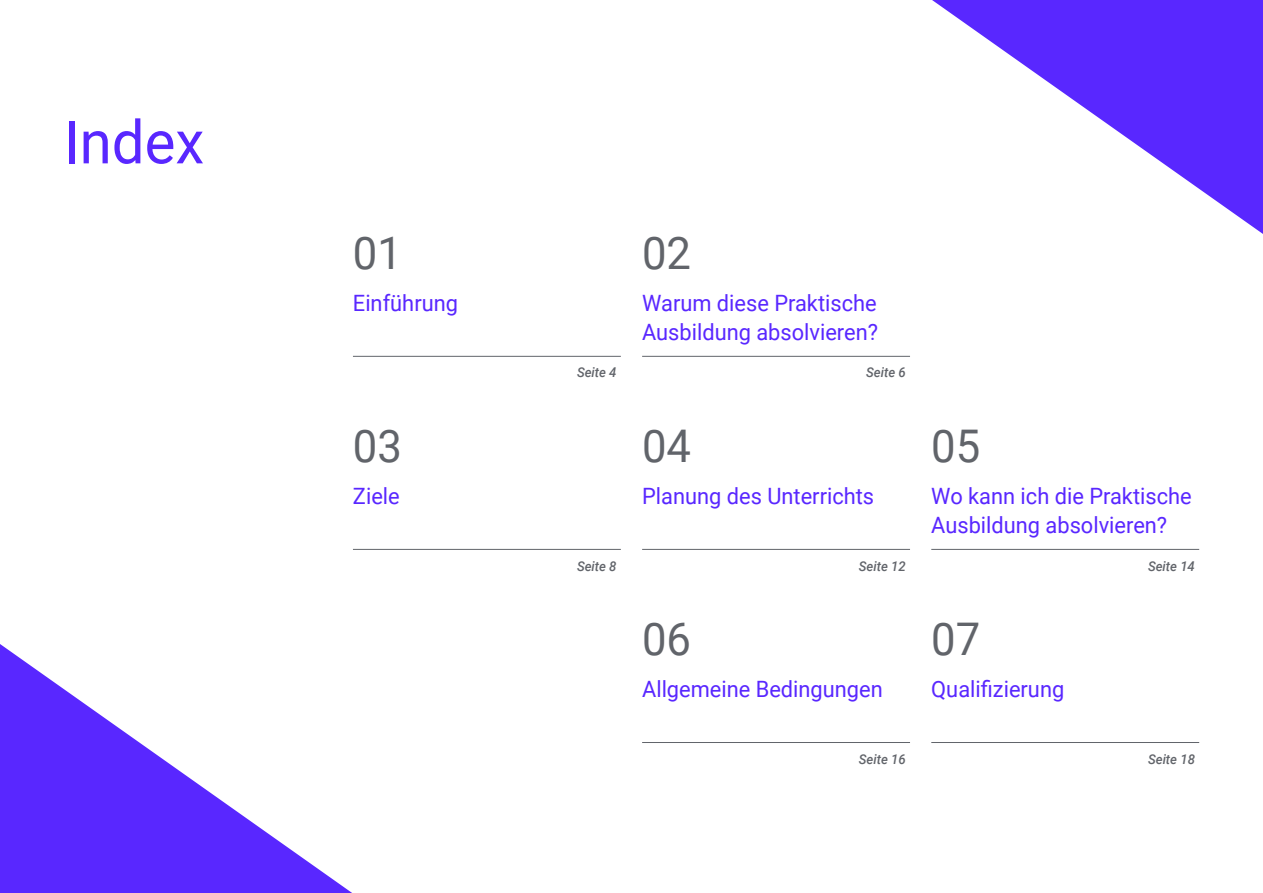
<style>
.page{position:relative;width:1263px;height:893px;background:#fff}
.page>*{position:absolute;margin:0;border:0;box-sizing:border-box;transform-origin:0 0}
.t1{font:60px "Roboto";color:#5927ff}
.t2{font:45px "Roboto";color:#61646a}
.t3{font:22.5px/28.5px "Roboto";color:#5927ff}
.t4{font:italic 500 13.5px "Roboto";color:#61646a}
</style>
<div class="page">
<svg style="left:0;top:644px;width:352px;height:249px"></svg>
<svg style="left:932px;top:0;width:331px;height:234px"></svg>
<hr style="left:353px;top:356px;width:268px;height:1px;background:#61646a">
<hr style="left:642px;top:356px;width:268px;height:1px;background:#61646a">
<hr style="left:642px;top:549px;width:268px;height:1px;background:#61646a">
<hr style="left:353px;top:549px;width:268px;height:1px;background:#61646a">
<hr style="left:931px;top:549px;width:268px;height:1px;background:#61646a">
<hr style="left:642px;top:742px;width:268px;height:1px;background:#61646a">
<hr style="left:931px;top:742px;width:268px;height:1px;background:#61646a">
<h1 class="t1" style="left:64px;top:100px;width:142px">Index</h1>
<h2 class="t2" style="left:353px;top:221px;width:51px">01</h2>
<h2 class="t2" style="left:642px;top:221px;width:51px">02</h2>
<p class="t3" style="left:353px;top:288px;width:107px">Einführung</p>
<p class="t3" style="left:642px;top:288px;width:237px">Warum diese Praktische<br>Ausbildung absolvieren?</p>
<p class="t4" style="left:577px;top:363px;width:41px">Seite 4</p>
<p class="t4" style="left:866px;top:363px;width:41px">Seite 6</p>
<h2 class="t2" style="left:353px;top:414px;width:51px">03</h2>
<h2 class="t2" style="left:642px;top:414px;width:51px">04</h2>
<h2 class="t2" style="left:931px;top:414px;width:51px">05</h2>
<p class="t3" style="left:353px;top:481px;width:48px">Ziele</p>
<p class="t3" style="left:642px;top:481px;width:234px">Planung des Unterrichts</p>
<p class="t3" style="left:931px;top:481px;width:262px">Wo kann ich die Praktische<br>Ausbildung absolvieren?</p>
<p class="t4" style="left:577px;top:556px;width:41px">Seite 8</p>
<p class="t4" style="left:859px;top:556px;width:48px">Seite 12</p>
<p class="t4" style="left:1148px;top:556px;width:48px">Seite 14</p>
<h2 class="t2" style="left:642px;top:607px;width:51px">06</h2>
<h2 class="t2" style="left:931px;top:607px;width:51px">07</h2>
<p class="t3" style="left:642px;top:674px;width:242px">Allgemeine Bedingungen</p>
<p class="t3" style="left:931px;top:674px;width:134px">Qualifizierung</p>
<p class="t4" style="left:859px;top:749px;width:48px">Seite 16</p>
<p class="t4" style="left:1148px;top:749px;width:48px">Seite 18</p>
</div>
